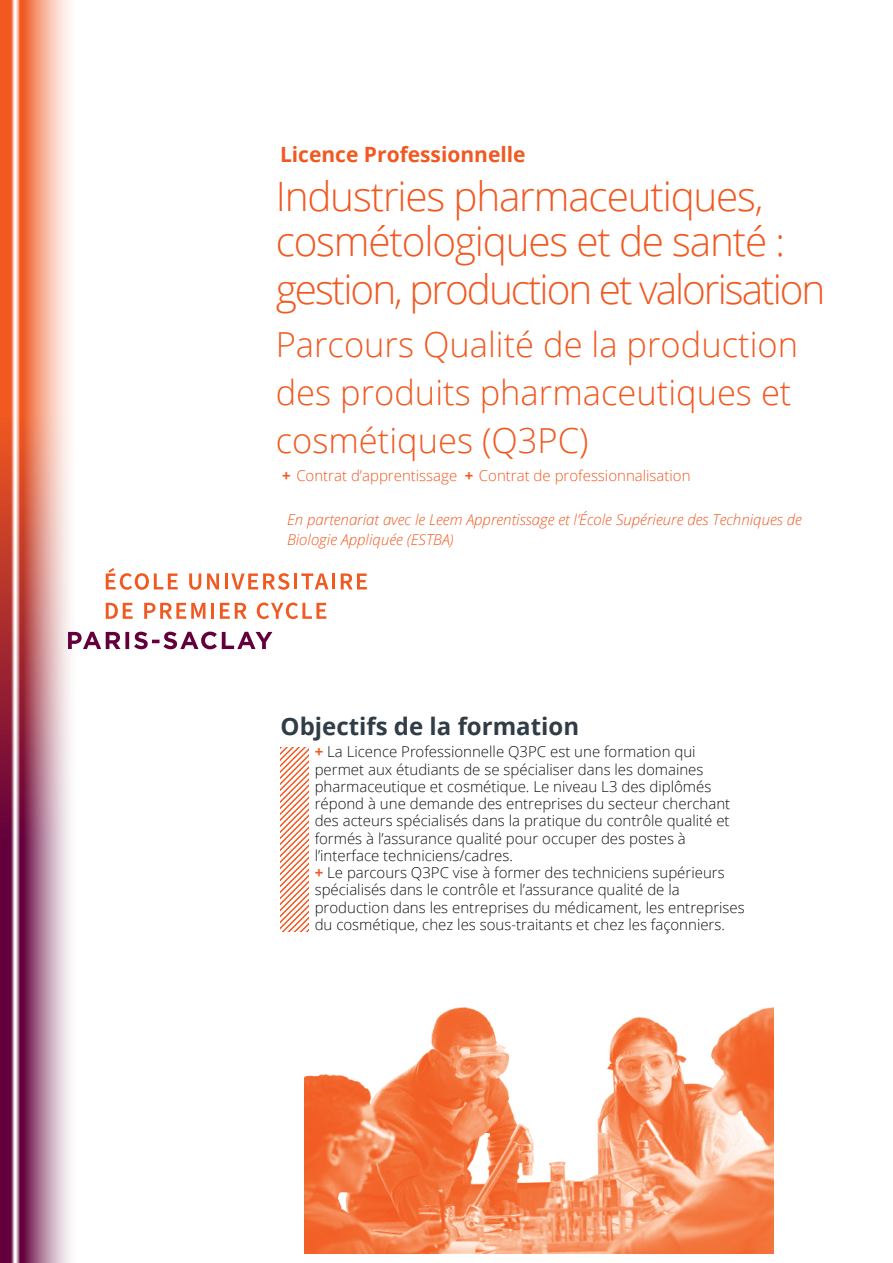
<style>
.page{position:relative;width:893px;height:1263px;background:#fff}
.page>*{position:absolute;margin:0;border:0;box-sizing:border-box;transform-origin:0 0}
.matiere{font:300 40.5px/46.5px "Open Sans";letter-spacing:-.03em;color:#f15921}
.matiere-2{font:300 34.5px/48px "Open Sans";color:#f15921}
.inter{font:700 24px "Open Sans";color:#303d47}
.diplome{font:700 21px "Open Sans";color:#f15921}
.t1{font:300 15px/17.2px "Open Sans";color:#111314}
.type_form{font:italic 300 15px/19.5px "Open Sans";color:#f15921}
.type_form-2{font:300 15px "Open Sans";color:#f15921}
.s1{font-weight:700}
.s2{font-weight:700;color:#f15921}
</style>
<div class="page">
<svg style="left:0;top:0;width:76px;height:1263px;background:#d29293"></svg>
<svg style="left:68px;top:632px;width:204px;height:17px"></svg>
<svg style="left:106px;top:568px;width:72px;height:22px"></svg>
<svg style="left:189px;top:573px;width:12px;height:17px"></svg>
<svg style="left:207px;top:573px;width:12px;height:16px"></svg>
<hr style="left:225px;top:573px;width:3px;height:16px;background:#f15921">
<svg style="left:231px;top:573px;width:58px;height:17px"></svg>
<hr style="left:294px;top:573px;width:3px;height:16px;background:#f15921">
<svg style="left:301px;top:573px;width:27px;height:16px"></svg>
<hr style="left:332px;top:573px;width:3px;height:16px;background:#f15921">
<svg style="left:341px;top:573px;width:26px;height:16px"></svg>
<svg style="left:106px;top:603px;width:27px;height:16px"></svg>
<svg style="left:144px;top:603px;width:61px;height:16px"></svg>
<hr style="left:211px;top:603px;width:3px;height:16px;background:#f15921">
<svg style="left:220px;top:603px;width:27px;height:16px"></svg>
<svg style="left:257px;top:602px;width:69px;height:17px"></svg>
<img style="left:304px;top:1007px;width:470px;height:246px">
<svg style="left:281px;top:747px;width:27px;height:184px"></svg>
<p class="diplome" style="left:280px;top:140px;width:247px">Licence Professionnelle</p>
<p class="matiere" style="left:276px;top:172px;width:551px">Industries pharmaceutiques, cosmétologiques et de santé : gestion, production et valorisation</p>
<p class="matiere-2" style="left:276px;top:319px;width:524px">Parcours Qualité de la production des produits pharmaceutiques et cosmétiques (Q3PC)</p>
<p class="type_form-2" style="left:282px;top:465px;width:410px"><span class="s1">+</span> Contrat d’apprentissage <span class="s1">+</span> Contrat de professionnalisation</p>
<p class="type_form" style="left:287px;top:509px;width:516px">En partenariat avec le Leem Apprentissage et l’École Supérieure des Techniques de<br>Biologie Appliquée (ESTBA)</p>
<p class="inter" style="left:281px;top:709px;width:300px">Objectifs de la formation</p>
<p class="t1" style="left:315px;top:743px;width:417px"><span class="s2">+</span> La Licence Professionnelle Q3PC est une formation qui permet aux étudiants de se spécialiser dans les domaines pharmaceutique et cosmétique. Le niveau L3 des diplômés répond à une demande des entreprises du secteur cherchant des acteurs spécialisés dans la pratique du contrôle qualité et formés à l’assurance qualité pour occuper des postes à l’interface techniciens/cadres.</p>
<p class="t1" style="left:315px;top:864px;width:432px"><span class="s2">+</span> Le parcours Q3PC vise à former des techniciens supérieurs spécialisés dans le contrôle et l’assurance qualité de la production dans les entreprises du médicament, les entreprises du cosmétique, chez les sous-traitants et chez les façonniers.</p>
</div>
